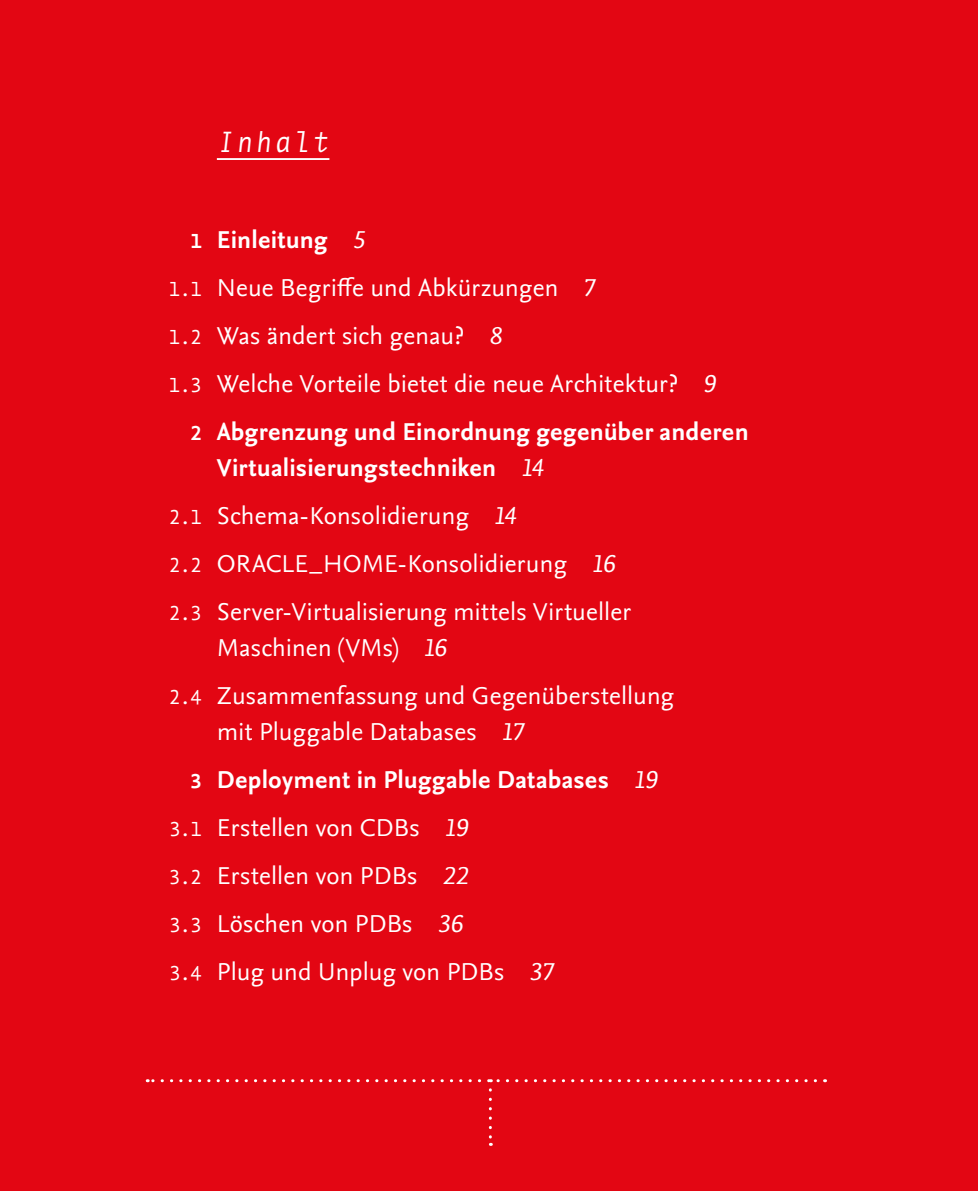
<style>
.page{position:relative;width:978px;height:1191px;background:#e30613}
.page>*{position:absolute;margin:0;border:0;box-sizing:border-box;transform-origin:0 0}
.t1{font:italic 28.2px "Nexus Typewriter Pro";letter-spacing:.08em;color:#fff}
.t2{font:25.5px/48px "Nexus Sans Pro";letter-spacing:.005em;color:#fff}
.t3{font:700 25.5px "Nexus Sans Pro";letter-spacing:.01em;color:#fff}
.s1{font-family:"Nexus Typewriter Pro";font-size:19.5px}
.s2{font-weight:400;font-style:italic}
.s3{font-style:italic}
.s4{font-weight:700}
</style>
<div class="page">
<hr style="left:217px;top:158px;width:112px;height:2px;background:#fff">
<svg style="left:489px;top:1089px;width:3px;height:56px"></svg>
<svg style="left:147px;top:1079px;width:668px;height:3px"></svg>
<p class="t1" style="left:217px;top:125px;width:114px">Inhalt</p>
<p class="t3" style="left:190px;top:224px;width:177px"><span class="s1">1</span> Einleitung <span class="s2">5</span></p>
<p class="t2" style="left:168px;top:264px;width:428px"><span class="s1">1.1</span> Neue Begriffe und Abkürzungen <span class="s3">7</span></p>
<p class="t2" style="left:168px;top:312px;width:336px"><span class="s1">1.2</span> Was ändert sich genau? <span class="s3">8</span></p>
<p class="t2" style="left:168px;top:360px;width:549px"><span class="s1">1.3</span> Welche Vorteile bietet die neue Architektur? <span class="s3">9</span></p>
<p class="t3" style="left:190px;top:416px;width:560px"><span class="s1">2</span> Abgrenzung und Einordnung gegenüber anderen</p>
<p class="t2" style="left:169px;top:444px;width:464px;text-indent:48px"><span class="s4">Virtualisierungstechniken</span> <span class="s3">14<br></span><span class="s1">2.1</span> Schema-Konsolidierung <span class="s3">14<br></span><span class="s1">2.2</span> ORACLE_HOME-Konsolidierung <span class="s3">16<br></span><span class="s1">2.3</span> Server-Virtualisierung mittels Virtueller</p>
<p class="t2" style="left:169px;top:624px;width:507px;text-indent:48px">Maschinen (VMs) <span class="s3">16<br></span><span class="s1">2.4</span> Zusammenfassung und Gegenüberstellung</p>
<p class="t2" style="left:217px;top:708px;width:309px">mit Pluggable Databases <span class="s3">17</span></p>
<p class="t3" style="left:190px;top:764px;width:469px"><span class="s1">3</span> Deployment in Pluggable Databases <span class="s2">19</span></p>
<p class="t2" style="left:169px;top:804px;width:301px"><span class="s1">3.1</span> Erstellen von CDBs <span class="s3">19</span></p>
<p class="t2" style="left:169px;top:852px;width:302px"><span class="s1">3.2</span> Erstellen von PDBs <span class="s3">22</span></p>
<p class="t2" style="left:169px;top:900px;width:296px"><span class="s1">3.3</span> Löschen von PDBs <span class="s3">36</span></p>
<p class="t2" style="left:169px;top:948px;width:386px"><span class="s1">3.4</span> Plug und Unplug von PDBs <span class="s3">37</span></p>
</div>
